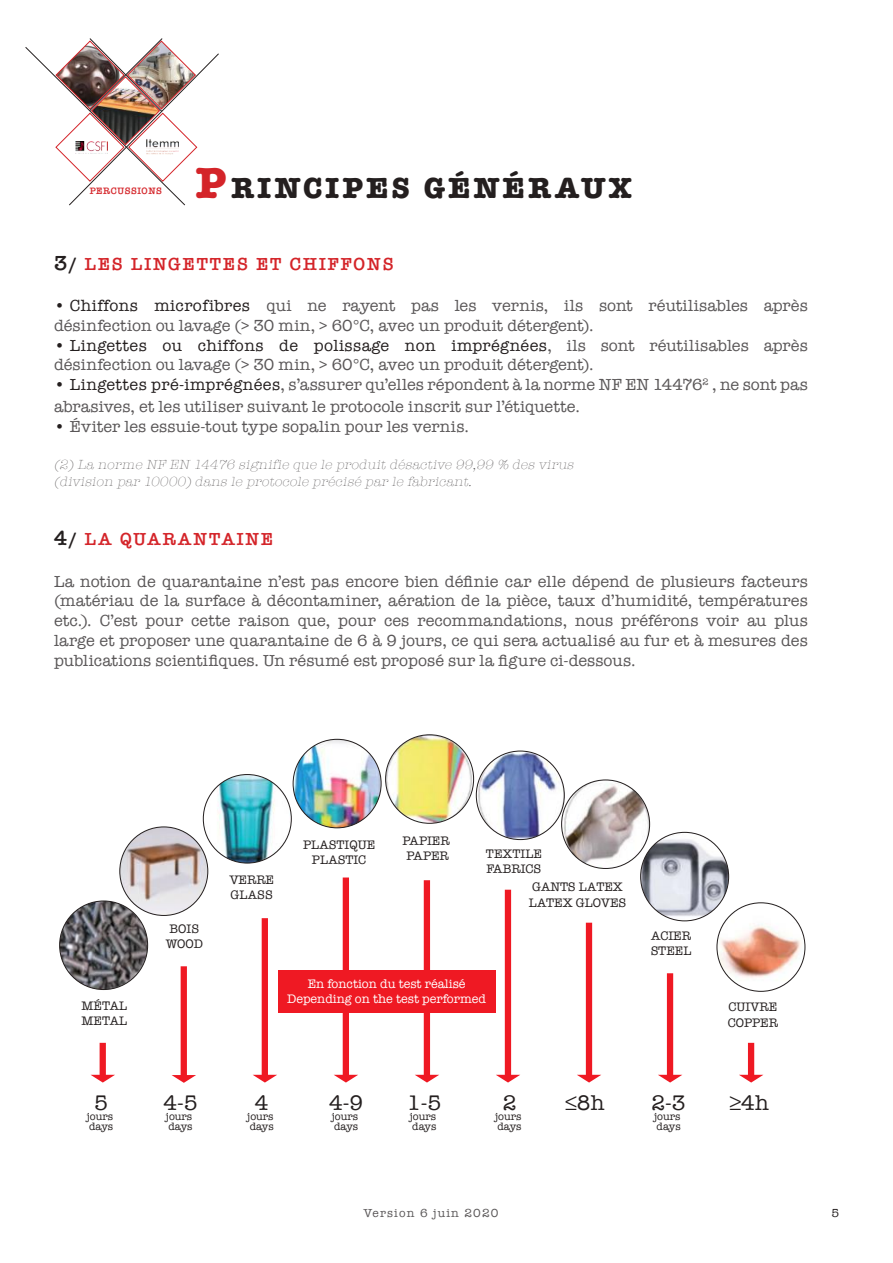
<style>
.page{position:relative;width:893px;height:1263px;background:#fff}
.page>*{position:absolute;margin:0;border:0;box-sizing:border-box;transform-origin:0 0}
.t1{font:700 30px "American Typewriter";letter-spacing:.1em;color:#241f1f}
.t2{font:21.75px "American Typewriter";color:#241f1f}
.t3{font:600 18px "American Typewriter";letter-spacing:.1em;color:#d42429}
.t4{font:16.5px/19.8px "American Typewriter";letter-spacing:.005em;color:#5a5758}
.t5{font:italic 300 13.5px/16.2px "American Typewriter";color:#5a5758}
.t6{font:12.75px/15.3px "American Typewriter";color:#241f1f}
.t7{font:12.75px/15.3px "American Typewriter";color:#fff;text-align:center}
.t8{font:12px "American Typewriter";letter-spacing:.1em;color:#5a5758}
.t9{font:12px "American Typewriter";color:#241f1f}
.t10{font:10.8px/9.9px "American Typewriter";color:#241f1f}
.t11{font:600 9.6px "American Typewriter";letter-spacing:.05em;color:#d42429}
.s1{font-size:45px;color:#d42429}
.s2{font-size:21px;color:#241f1f}
.s3{color:#241f1f}
</style>
<div class="page">
<img style="left:25px;top:38px;width:194px;height:167px">
<div style="left:278px;top:970px;width:218px;height:43px;background:#ef1923"></div>
<img style="left:59px;top:734px;width:747px;height:258px">
<div style="left:100px;top:1043px;width:6px;height:34px;background:#ef1923"></div>
<svg style="left:91px;top:1075px;width:24px;height:7px"></svg>
<div style="left:181px;top:966px;width:6px;height:111px;background:#ef1923"></div>
<svg style="left:172px;top:1075px;width:24px;height:8px"></svg>
<div style="left:262px;top:918px;width:6px;height:159px;background:#ef1923"></div>
<svg style="left:253px;top:1075px;width:24px;height:7px"></svg>
<div style="left:343px;top:877px;width:6px;height:200px;background:#ef1923"></div>
<svg style="left:334px;top:1075px;width:24px;height:7px"></svg>
<div style="left:424px;top:880px;width:6px;height:197px;background:#ef1923"></div>
<svg style="left:415px;top:1075px;width:24px;height:7px"></svg>
<div style="left:505px;top:890px;width:6px;height:187px;background:#ef1923"></div>
<svg style="left:496px;top:1075px;width:24px;height:7px"></svg>
<div style="left:586px;top:923px;width:6px;height:154px;background:#ef1923"></div>
<svg style="left:577px;top:1075px;width:24px;height:7px"></svg>
<div style="left:667px;top:973px;width:6px;height:104px;background:#ef1923"></div>
<svg style="left:658px;top:1075px;width:24px;height:7px"></svg>
<div style="left:748px;top:1043px;width:6px;height:34px;background:#ef1923"></div>
<svg style="left:739px;top:1075px;width:24px;height:7px"></svg>
<p class="t11" style="left:90px;top:183px;width:74px">PERCUSSIONS</p>
<h1 class="t1" style="left:196px;top:162px;width:438px"><span class="s1">P</span>RINCIPES GÉNÉRAUX</h1>
<p class="t3" style="left:54px;top:250px;width:341px"><span class="s2">3</span><span class="s3">/</span> LES LINGETTES ET CHIFFONS</p>
<p class="t4" style="left:54px;top:295px;width:755px"><span class="s3">• Chiffons microfibres</span> qui ne rayent pas les vernis, ils sont réutilisables après désinfection ou lavage (&gt; 30 min, &gt; 60°C, avec un produit détergent).</p>
<p class="t4" style="left:54px;top:335px;width:755px"><span class="s3">• Lingettes ou chiffons de polissage non imprégnées</span>, ils sont réutilisables après désinfection ou lavage (&gt; 30 min, &gt; 60°C, avec un produit détergent).</p>
<p class="t4" style="left:54px;top:373px;width:755px;line-height:21.6px"><span class="s3">• Lingettes pré-imprégnées</span>, s’assurer qu’elles répondent à la norme NF EN 14476<sup>2</sup> , ne sont pas abrasives, et les utiliser suivant le protocole inscrit sur l’étiquette.</p>
<p class="t4" style="left:54px;top:416px;width:416px"><span class="s3">•</span> Éviter les essuie-tout type sopalin pour les vernis.</p>
<p class="t5" style="left:54px;top:456px;width:524px">(2)La norme NF EN 14476 signifie que le produitdésactive 99,99 % des virus (division par 10000)dans le protocole précisé par le fabricant.</p>
<p class="t3" style="left:54px;top:525px;width:221px"><span class="s2">4</span><span class="s3">/</span> LA QUARANTAINE</p>
<p class="t4" style="left:54px;top:571px;width:755px;text-align:justify">La notion de quarantaine n’est pas encore bien définie car elle dépend de plusieurs facteurs (matériau de la surface à décontaminer, aération de la pièce, taux d’humidité, températures etc.). C’est pour cette raison que, pour ces recommandations, nous préférons voir au plus large et proposer une quarantaine de 6 à 9 jours, ce qui sera actualisé au fur et à mesures des publications scientifiques. Un résumé est proposé sur la figure ci-dessous.</p>
<p class="t6" style="left:82px;top:997px;width:47px">MÉTAL<br>METAL</p>
<h2 class="t2" style="left:94px;top:1086px;width:15px">5</h2>
<p class="t10" style="left:87px;top:1111px;width:28px">jours days</p>
<p class="t6" style="left:166px;top:920px;width:39px">BOIS<br>WOOD</p>
<p class="t6" style="left:229px;top:872px;width:46px">VERRE<br>GLASS</p>
<p class="t6" style="left:303px;top:836px;width:74px;text-align:center">PLASTIQUE<br>PLASTIC</p>
<p class="t6" style="left:403px;top:833px;width:49px;text-align:center">PAPIER<br>PAPER</p>
<p class="t6" style="left:486px;top:845px;width:57px">TEXTILE<br>FABRICS</p>
<p class="t6" style="left:529px;top:879px;width:99px">GANTS LATEX<br>LATEX GLOVES</p>
<p class="t7" style="left:287px;top:975px;width:201px">En fonction du test réalisé<br>Depending on the test performed</p>
<p class="t6" style="left:651px;top:928px;width:42px">ACIER<br>STEEL</p>
<p class="t6" style="left:728px;top:999px;width:52px">CUIVRE<br>COPPER</p>
<h2 class="t2" style="left:163px;top:1086px;width:36px">4-5</h2>
<p class="t10" style="left:166px;top:1111px;width:28px">jours days</p>
<h2 class="t2" style="left:255px;top:1086px;width:15px">4</h2>
<p class="t10" style="left:247px;top:1111px;width:28px">jours days</p>
<h2 class="t2" style="left:329px;top:1086px;width:36px">4-9</h2>
<p class="t10" style="left:332px;top:1111px;width:28px">jours days</p>
<h2 class="t2" style="left:407px;top:1086px;width:36px">1-5</h2>
<p class="t10" style="left:410px;top:1111px;width:28px">jours days</p>
<h2 class="t2" style="left:503px;top:1086px;width:15px">2</h2>
<p class="t10" style="left:495px;top:1111px;width:28px">jours days</p>
<h2 class="t2" style="left:565px;top:1086px;width:41px">≤8h</h2>
<h2 class="t2" style="left:729px;top:1086px;width:41px">≥4h</h2>
<h2 class="t2" style="left:651px;top:1086px;width:36px">2-3</h2>
<p class="t10" style="left:654px;top:1111px;width:28px">jours days</p>
<p class="t8" style="left:364px;top:1204px;width:137px">Version 6 juin 2020</p>
<p class="t9" style="left:831px;top:1204px;width:9px">5</p>
</div>
